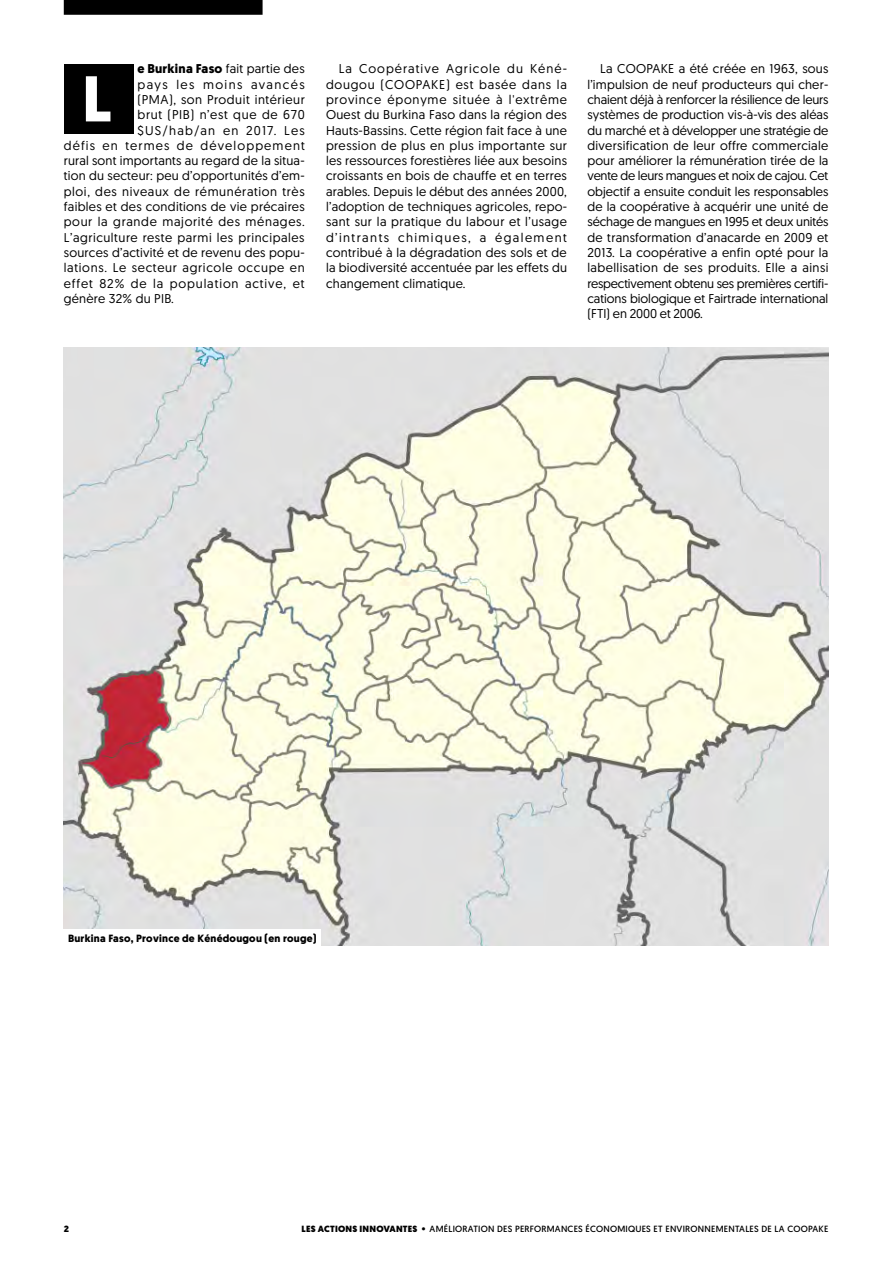
<style>
.page{position:relative;width:893px;height:1263px;background:#fff}
.page>*{position:absolute;margin:0;border:0;box-sizing:border-box;transform-origin:0 0}
.t1{font:700 64.5px "Geomanist";color:#fff}
.Texte_courant_2{font:12.75px/15.3px "Geomanist";letter-spacing:.04em;color:#000;text-align:justify}
.Texte_courant_2-2{font:12.75px "Geomanist";letter-spacing:.02em;color:#000}
.Texte_courant_2-3{font:12.75px "Geomanist";letter-spacing:.015em;color:#000}
.Texte_courant_2-4{font:12.75px "Geomanist";letter-spacing:.07em;color:#000}
.Texte_courant_2-5{font:12.75px "Geomanist";letter-spacing:.09em;color:#000}
.Texte_courant_2-6{font:12.75px "Geomanist";letter-spacing:.095em;color:#000}
.Texte_courant_2-7{font:12.75px "Geomanist";letter-spacing:.11em;color:#000}
.t2{font:700 10.5px "Geomanist";letter-spacing:.025em;color:#000}
.Folio{font:9px "Geomanist";letter-spacing:.025em;color:#000}
.Folio-2{font:900 9px "Geomanist";color:#000}
.s1{font-weight:700}
.s2{font-weight:900}
</style>
<div class="page">
<div style="left:64px;top:64px;width:69px;height:69px;background:#000"></div>
<img style="left:64px;top:347px;width:764px;height:599px">
<div style="left:64px;top:930px;width:257px;height:16px;background:#fff"></div>
<div style="left:64px;top:0;width:199px;height:15px;background:#000"></div>
<p class="Texte_courant_2-2" style="left:138px;top:61px;width:169px"><span class="s1">e Burkina Faso</span> fait partie des</p>
<p class="Texte_courant_2-7" style="left:138px;top:76px;width:169px">pays les moins avancés</p>
<p class="Texte_courant_2" style="left:138px;top:91px;width:169px">(PMA), son Produit intérieur</p>
<p class="Texte_courant_2" style="left:138px;top:107px;width:169px">brut (PIB) n’est que de 670</p>
<p class="Texte_courant_2-6" style="left:138px;top:122px;width:169px">$US/hab/an en 2017. Les</p>
<p class="Texte_courant_2-5" style="left:64px;top:137px;width:243px">défis en termes de développement</p>
<p class="Texte_courant_2-3" style="left:64px;top:152px;width:242px">rural sont importants au regard de la situa-</p>
<p class="Texte_courant_2-2" style="left:64px;top:168px;width:242px">tion du secteur: peu d’opportunités d’em-</p>
<p class="Texte_courant_2" style="left:64px;top:183px;width:242px">ploi, des niveaux de rémunération très</p>
<p class="Texte_courant_2" style="left:64px;top:199px;width:242px">faibles et des conditions de vie précaires</p>
<p class="Texte_courant_2" style="left:64px;top:214px;width:243px">pour la grande majorité des ménages.</p>
<p class="Texte_courant_2" style="left:64px;top:229px;width:242px">L’agriculture reste parmi les principales</p>
<p class="Texte_courant_2-2" style="left:64px;top:244px;width:242px">sources d’activité et de revenu des popu-</p>
<p class="Texte_courant_2" style="left:64px;top:260px;width:243px">lations. Le secteur agricole occupe en</p>
<p class="Texte_courant_2-4" style="left:64px;top:275px;width:242px">effet 82% de la population active, et</p>
<p class="Texte_courant_2-2" style="left:64px;top:290px;width:112px">génère 32% du PIB.</p>
<p class="t1" style="left:82px;top:56px;width:31px">L</p>
<p class="Texte_courant_2" style="left:326px;top:61px;width:243px;text-indent:13px">La Coopérative Agricole du Kéné&shy;dougou (COOPAKE) est basée dans la province éponyme située à l'extrême Ouest du Burkina Faso dans la région des Hauts-Bassins. Cette région fait face à une pression de plus en plus importante sur les ressources forestières liée aux besoins croissants en bois de chauffe et en terres arables. Depuis le début des années 2000, l’adoption de techniques agricoles, repo&shy;sant sur la pratique du labour et l’usage d’intrants chimiques, a également contribué à la dégradation des sols et de la biodiversité accentuée par les effets du changement climatique.</p>
<p class="Texte_courant_2" style="left:587px;top:61px;width:243px;text-indent:13px">La COOPAKE a été créée en 1963, sous l’impulsion de neuf producteurs qui cher&shy;chaient déjà à renforcer la résilience de leurs systèmes de production vis-à-vis des aléas du marché et à développer une stratégie de diversification de leur offre commerciale pour améliorer la rémunération tirée de la vente de leurs mangues et noix de cajou. Cet objectif a ensuite conduit les responsables de la coopérative à acquérir une unité de séchage de mangues en 1995 et deux unités de transformation d’anacarde en 2009 et 2013. La coopérative a enfin opté pour la labellisation de ses produits. Elle a ainsi respectivement obtenu ses premières certifi&shy;cations biologique et Fairtrade international (FTI) en 2000 et 2006.</p>
<p class="t2" style="left:68px;top:931px;width:250px">Burkina Faso, Province de Kénédougou (en rouge)</p>
<p class="Folio-2" style="left:64px;top:1222px;width:7px">2</p>
<p class="Folio" style="left:302px;top:1223px;width:528px"><span class="s2">LES ACTIONS INNOVANTES •</span> AMÉLIORATION DES PERFORMANCES ÉCONOMIQUES ET ENVIRONNEMENTALES DE LA COOPAKE</p>
</div>
